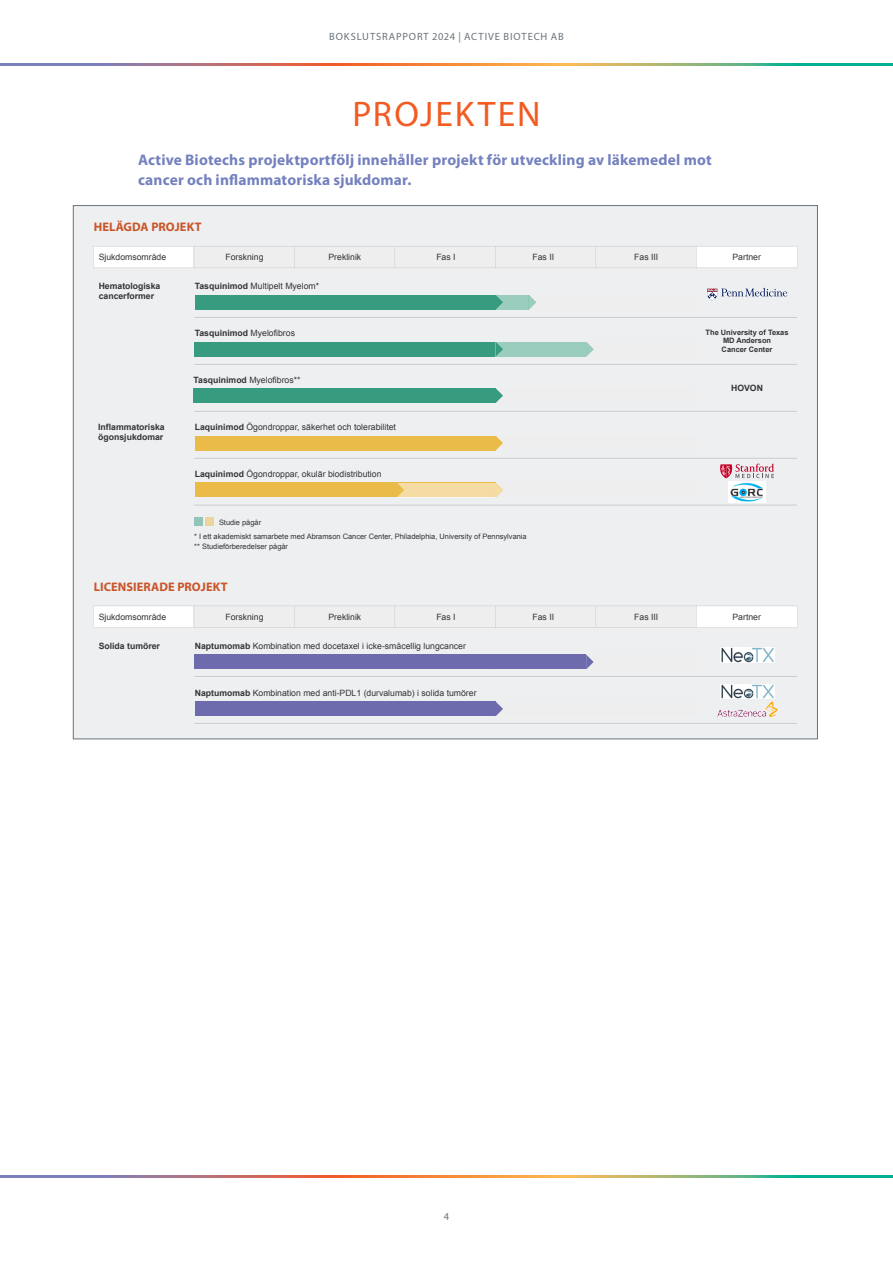
<style>
.page{position:relative;width:893px;height:1263px;background:#fff}
.page>*{position:absolute;margin:0;border:0;box-sizing:border-box;transform-origin:0 0}
.t1{font:35.7px "Myriad Pro";letter-spacing:.055em;color:#f25b21}
.t2{font:700 15.3px/19.6px "Myriad Pro";letter-spacing:.01em;color:#7481bf}
.t3{font:700 12.45px "Myriad Pro";letter-spacing:.01em;color:#ca5528}
.t4{font:10.5px "Myriad Pro";letter-spacing:.085em;color:#6a747b}
.t5{font:8.7px "Arial";color:#333}
.t6{font:700 8.7px/9.9px "Arial";color:#333}
.t7{font:7.5px/9.9px "Arial";color:#333}
.t8{font:700 7.5px/8.7px "Arial";color:#333;text-align:center}
.s1{font-weight:700}
.s2{font-weight:400}
</style>
<div class="page">
<div style="left:73px;top:206px;width:744px;height:533px;background:#edeff1"></div>
<svg style="left:93px;top:246px;width:704px;height:22px"></svg>
<div style="left:475px;top:295px;width:54px;height:15px;background:#9acdbe"></div>
<svg style="left:529px;top:295px;width:7px;height:15px"></svg>
<hr style="left:194px;top:364px;width:603px;height:1px;background:#ccc">
<div style="left:194px;top:388px;width:302px;height:15px;background:#379c7f"></div>
<svg style="left:496px;top:388px;width:7px;height:15px"></svg>
<div style="left:195px;top:295px;width:301px;height:15px;background:#379c7f"></div>
<svg style="left:496px;top:295px;width:7px;height:14px"></svg>
<div style="left:194px;top:517px;width:8px;height:9px;background:#92c5b8"></div>
<div style="left:205px;top:517px;width:8px;height:9px;background:#ebd59c"></div>
<hr style="left:194px;top:505px;width:603px;height:1px;background:#ccc">
<svg style="left:496px;top:436px;width:7px;height:14px"></svg>
<hr style="left:194px;top:411px;width:603px;height:1px;background:#ccc">
<hr style="left:194px;top:458px;width:603px;height:1px;background:#ccc">
<div style="left:195px;top:482px;width:301px;height:15px;background:#eabb48"></div>
<div style="left:195px;top:436px;width:301px;height:14px;background:#eabb48"></div>
<div style="left:397px;top:482px;width:99px;height:15px;background:#f4dca3"></div>
<svg style="left:397px;top:482px;width:7px;height:15px"></svg>
<svg style="left:496px;top:483px;width:7px;height:14px"></svg>
<img style="left:729px;top:482px;width:36px;height:20px">
<svg style="left:720px;top:464px;width:54px;height:14px"></svg>
<svg style="left:707px;top:288px;width:80px;height:13px"></svg>
<hr style="left:194px;top:317px;width:603px;height:1px;background:#ccc">
<div style="left:195px;top:342px;width:391px;height:15px;background:#379c7f"></div>
<div style="left:496px;top:342px;width:90px;height:15px;background:#9acdbe"></div>
<svg style="left:586px;top:342px;width:8px;height:15px"></svg>
<svg style="left:496px;top:342px;width:7px;height:14px"></svg>
<svg style="left:93px;top:606px;width:704px;height:22px"></svg>
<img style="left:720px;top:684px;width:54px;height:15px">
<img style="left:718px;top:701px;width:59px;height:15px">
<div style="left:195px;top:701px;width:301px;height:15px;background:#6d6bae"></div>
<svg style="left:496px;top:702px;width:7px;height:14px"></svg>
<hr style="left:194px;top:723px;width:603px;height:1px;background:#ccc">
<img style="left:720px;top:647px;width:54px;height:15px">
<div style="left:195px;top:654px;width:391px;height:15px;background:#6d6bae"></div>
<svg style="left:586px;top:654px;width:8px;height:15px"></svg>
<hr style="left:194px;top:676px;width:603px;height:1px;background:#ccc">
<svg style="left:0;top:1176px;width:893px;height:2px;background:#a59172"></svg>
<svg style="left:0;top:64px;width:893px;height:2px;background:#a59172"></svg>
<p class="t4" style="left:329px;top:30px;width:236px">BOKSLUTSRAPPORT 2024 | ACTIVE BIOTECH AB</p>
<h1 class="t1" style="left:352px;top:92px;width:190px">PROJEKTEN</h1>
<h2 class="t2" style="left:138px;top:150px;width:575px">Active Biotechs projektportfölj innehåller projekt för utveckling av läkemedel mot cancer och inflammatoriska sjukdomar.</h2>
<h3 class="t3" style="left:94px;top:219px;width:109px">HELÄGDA PROJEKT</h3>
<p class="t5" style="left:99px;top:252px;width:69px">Sjukdomsområde</p>
<p class="t5" style="left:436px;top:252px;width:21px">Fas I</p>
<p class="t5" style="left:532px;top:252px;width:23px">Fas II</p>
<p class="t5" style="left:634px;top:252px;width:26px">Fas III</p>
<p class="t5" style="left:732px;top:252px;width:30px">Partner</p>
<p class="t5" style="left:195px;top:280px;width:126px"><span class="s1">Tasquinimod</span> Multipelt Myelom*</p>
<p class="t5" style="left:225px;top:252px;width:40px">Forskning</p>
<p class="t5" style="left:328px;top:252px;width:34px">Preklinik</p>
<p class="t6" style="left:99px;top:282px;width:63px">Hematologiska cancerformer</p>
<p class="t6" style="left:195px;top:328px;width:102px">Tasquinimod <span class="s2">Myelofibros</span></p>
<p class="t5" style="left:194px;top:374px;width:108px"><span class="s1">Tasquinimod</span> Myelofibros**</p>
<p class="t6" style="left:98px;top:422px;width:68px">Inflammatoriska ögonsjukdomar</p>
<p class="t5" style="left:195px;top:421px;width:203px"><span class="s1">Laquinimod</span> Ögondroppar, säkerhet och tolerabilitet</p>
<p class="t5" style="left:195px;top:468px;width:188px"><span class="s1">Laquinimod</span> Ögondroppar, okulär biodistribution</p>
<p class="t7" style="left:219px;top:517px;width:44px">Studie pågår</p>
<p class="t7" style="left:194px;top:532px;width:334px">* I ett akademiskt samarbete med Abramson Cancer Center, Philadelphia, University of Pennsylvania ** Studieförberedelser pågår</p>
<h3 class="t3" style="left:94px;top:578px;width:135px">LICENSIERADE PROJEKT</h3>
<p class="t8" style="left:706px;top:328px;width:84px">The University of Texas<br>MD Anderson<br>Cancer Center</p>
<p class="t6" style="left:731px;top:383px;width:33px">HOVON</p>
<p class="t5" style="left:99px;top:611px;width:69px">Sjukdomsområde</p>
<p class="t5" style="left:225px;top:611px;width:40px">Forskning</p>
<p class="t5" style="left:328px;top:611px;width:34px">Preklinik</p>
<p class="t5" style="left:436px;top:611px;width:21px">Fas I</p>
<p class="t5" style="left:532px;top:611px;width:23px">Fas II</p>
<p class="t5" style="left:634px;top:611px;width:26px">Fas III</p>
<p class="t5" style="left:732px;top:611px;width:30px">Partner</p>
<p class="t6" style="left:99px;top:641px;width:63px">Solida tumörer</p>
<p class="t5" style="left:195px;top:640px;width:273px"><span class="s1">Naptumomab</span> Kombination med docetaxel i icke-småcellig lungcancer</p>
<p class="t5" style="left:195px;top:687px;width:283px"><span class="s1">Naptumomab</span> Kombination med anti-PDL1 (durvalumab) i solida tumörer</p>
<p class="t4" style="left:444px;top:1210px;width:7px">4</p>
</div>
